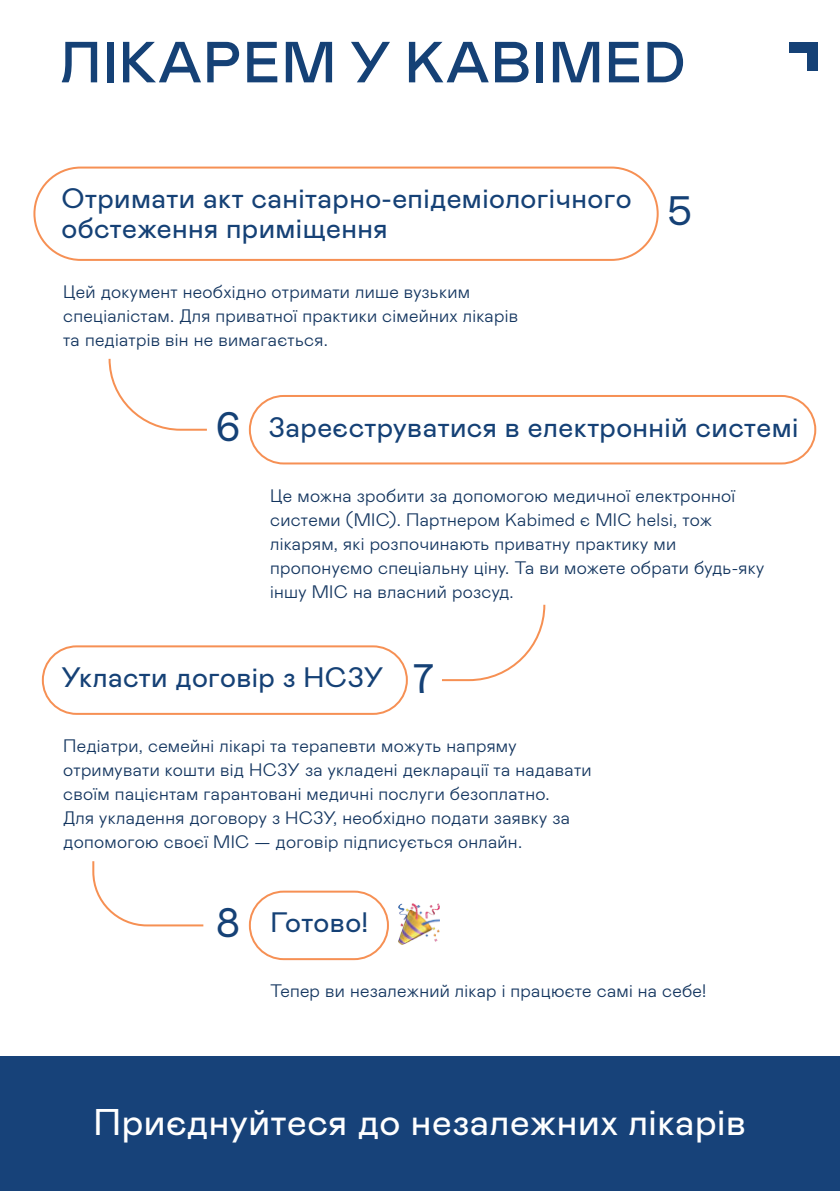
<style>
.page{position:relative;width:840px;height:1191px;background:#fff}
.page>*{position:absolute;margin:0;border:0;box-sizing:border-box;transform-origin:0 0}
.t1{font:500 57.8px "Mabry Pro";letter-spacing:.025em;color:#154176}
.t2{font:41px "Mabry Pro";color:#154176}
.t3{font:37px "Mabry Pro";letter-spacing:.015em;color:#fff}
.t4{font:28px/30px "Mabry Pro";letter-spacing:.015em;color:#154176}
.t5{font:300 18px/24px "Mabry Pro";letter-spacing:.015em;color:#13355f}
.s1{font-size:41px}
</style>
<div class="page">
<div style="left:0;top:1056px;width:839px;height:135px;background:#174279"></div>
<div style="left:33px;top:167px;width:625px;height:94px;border:2px solid #f69054;border-radius:46px"></div>
<div style="left:42px;top:645px;width:365px;height:70px;border:2px solid #f69054;border-radius:34px"></div>
<svg style="left:92px;top:861px;width:112px;height:66px"></svg>
<div style="left:249px;top:395px;width:566px;height:69px;border:2px solid #f69054;border-radius:34px"></div>
<div style="left:249px;top:890px;width:140px;height:70px;border:2px solid #f69054;border-radius:34px"></div>
<svg style="left:108px;top:358px;width:99px;height:73px"></svg>
<img style="left:398px;top:903px;width:41px;height:42px">
<div style="left:788px;top:42px;width:28px;height:10px;background:#154176"></div>
<div style="left:806px;top:42px;width:10px;height:28px;background:#154176"></div>
<svg style="left:442px;top:604px;width:104px;height:78px"></svg>
<h1 class="t1" style="left:60px;top:21px;width:626px">ЛІКАРЕМ У KABIMED</h1>
<h3 class="t4" style="left:61px;top:182px;width:571px">Отримати акт санітарно-епідеміологічного обстеження приміщення</h3>
<h2 class="t2" style="left:667px;top:182px;width:26px">5</h2>
<p class="t5" style="left:63px;top:279px;width:456px">Цей документ необхідно отримати лише вузьким спеціалістам. Для приватної практики сімейних лікарів та педіатрів він не вимагається.</p>
<h3 class="t4" style="left:216px;top:410px;width:583px"><span class="s1">6</span> Зареєструватися в електронній системі</h3>
<p class="t5" style="left:270px;top:482px;width:495px">Це можна зробити за допомогою медичної електронної системи (МІС). Партнером Kabimed є МІС helsi, тож лікарям, які розпочинають приватну практику ми пропонуємо спеціальну ціну. Та ви можете обрати будь-яку іншу МІС на власний розсуд.</p>
<h3 class="t4" style="left:61px;top:661px;width:374px">Укласти договір з НСЗУ <span class="s1">7</span></h3>
<p class="t5" style="left:63px;top:732px;width:529px">Педіатри, семейні лікарі та терапевти можуть напряму отримувати кошти від НСЗУ за укладені декларації та надавати своїм пацієнтам гарантовані медичні послуги безоплатно.<br>Для укладення договору з НСЗУ, необхідно подати заявку за допомогою своєї МІС — договір підписується онлайн.</p>
<h3 class="t4" style="left:216px;top:906px;width:154px"><span class="s1">8</span> Готово!</h3>
<p class="t5" style="left:270px;top:978px;width:437px">Тепер ви незалежний лікар і працюєте самі на себе!</p>
<h3 class="t3" style="left:93px;top:1095px;width:653px">Приєднуйтеся до незалежних лікарів</h3>
</div>
